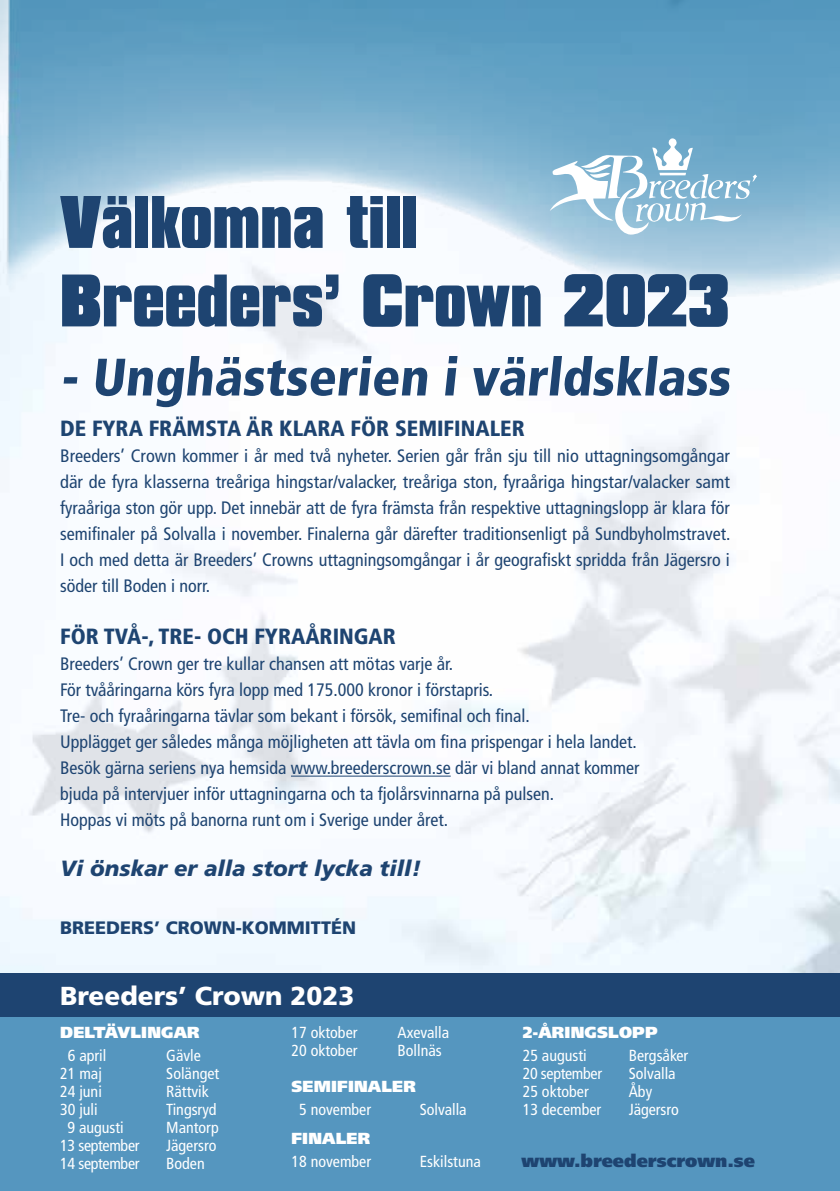
<style>
.page{position:relative;width:840px;height:1191px;background:#fff}
.page>*{position:absolute;margin:0;border:0;box-sizing:border-box;transform-origin:0 0}
.t1{font:900 63.8px/78.4px "Compacta BT";letter-spacing:.005em;color:#1e4471;scale:.83 1}
.t2{font:900 condensed 52.6px "Frutiger LT Std";color:#1e4471}
.t3{font:900 26px "Frutiger LT Std";color:#fff}
.t4{font:900 condensed 22px "Frutiger LT Std";color:#1e4471}
.t5{font:italic 900 22px "Frutiger LT Std";color:#1e4471}
.t6{font:condensed 18px/26px "Frutiger LT Std";color:#1e4471;text-align:justify}
.t7{font:900 18px "Frutiger LT Std";color:#1e4471}
.t8{font:900 17.8px "Frutiger LT Std";color:#1e4471}
.t9{font:condensed 16px "Frutiger LT Std";color:#fff}
.t10{font:900 16px "Frutiger LT Std";letter-spacing:.01em;color:#fff}
.t11{font:condensed 16px "Frutiger LT Std";letter-spacing:-.02em;color:#fff}
</style>
<div class="page">
<img style="left:0;top:365px;width:839px;height:608px">
<img style="left:0;top:0;width:839px;height:365px">
<svg style="left:549px;top:138px;width:207px;height:97px"></svg>
<div style="left:0;top:973px;width:839px;height:174px;background:#1e4471"></div>
<div style="left:0;top:1017px;width:839px;height:174px;background:#5596bf"></div>
<hr style="left:291px;top:775px;width:159px;height:1px;background:#1e4471">
<h1 class="t1" style="left:60px;top:184px;width:807px">Välkomna till<br>Breeders’ Crown 2023</h1>
<h2 class="t2" style="left:60px;top:345px;width:677px">- Unghästserien i världsklass</h2>
<p class="t4" style="left:60px;top:415px;width:466px">DE FYRA FRÄMSTA ÄR KLARA FÖR SEMIFINALER</p>
<p class="t6" style="left:60px;top:443px;width:671px">Breeders’ Crown kommer i år med två nyheter. Serien går från sju till nio uttagningsomgångar där de fyra klasserna treåriga hingstar/valacker, treåriga ston, fyraåriga hingstar/valacker samt fyraåriga ston gör upp. Det innebär att de fyra främsta från respektive uttagningslopp är klara för semifinaler på Solvalla i november. Finalerna går därefter traditionsenligt på Sundbyholmstravet.<br>I och med detta är Breeders’ Crowns uttagningsomgångar i år geografiskt spridda från Jägersro i söder till Boden i norr.</p>
<p class="t4" style="left:60px;top:623px;width:337px">FÖR TVÅ-, TRE- OCH FYRAÅRINGAR</p>
<p class="t6" style="left:60px;top:651px;width:580px;text-align:left">Breeders’ Crown ger tre kullar chansen att mötas varje år.<br>För tvååringarna körs fyra lopp med 175.000 kronor i förstapris.<br>Tre- och fyraåringarna tävlar som bekant i försök, semifinal och final.<br>Upplägget ger således många möjligheten att tävla om fina prispengar i hela landet.<br>Besök gärna seriens nya hemsida www.breederscrown.se där vi bland annat kommer bjuda på intervjuer inför uttagningarna och ta fjolårsvinnarna på pulsen.<br>Hoppas vi möts på banorna runt om i Sverige under året.</p>
<p class="t5" style="left:60px;top:855px;width:362px">Vi önskar er alla stort lycka till!</p>
<p class="t7" style="left:60px;top:917px;width:297px">BREEDERS’ CROWN-KOMMITTÉN</p>
<h3 class="t3" style="left:60px;top:980px;width:295px">Breeders’ Crown 2023</h3>
<p class="t10" style="left:60px;top:1022px;width:141px">DELTÄVLINGAR</p>
<p class="t9" style="left:68px;top:1046px;width:40px">6 april</p>
<p class="t9" style="left:166px;top:1046px;width:36px">Gävle</p>
<p class="t9" style="left:60px;top:1064px;width:43px">21 maj</p>
<p class="t9" style="left:166px;top:1064px;width:55px">Solänget</p>
<p class="t9" style="left:60px;top:1082px;width:43px">24 juni</p>
<p class="t9" style="left:166px;top:1082px;width:44px">Rättvik</p>
<p class="t9" style="left:60px;top:1100px;width:39px">30 juli</p>
<p class="t9" style="left:166px;top:1100px;width:52px">Tingsryd</p>
<p class="t9" style="left:67px;top:1118px;width:58px">9 augusti</p>
<p class="t9" style="left:166px;top:1118px;width:54px">Mantorp</p>
<p class="t11" style="left:60px;top:1136px;width:81px">13 september</p>
<p class="t9" style="left:166px;top:1136px;width:52px">Jägersro</p>
<p class="t11" style="left:60px;top:1154px;width:81px">14 september</p>
<p class="t9" style="left:166px;top:1154px;width:40px">Boden</p>
<p class="t9" style="left:291px;top:1023px;width:67px">17 oktober</p>
<p class="t9" style="left:397px;top:1023px;width:53px">Axevalla</p>
<p class="t9" style="left:291px;top:1041px;width:67px">20 oktober</p>
<p class="t9" style="left:397px;top:1041px;width:46px">Bollnäs</p>
<p class="t10" style="left:291px;top:1076px;width:126px">SEMIFINALER</p>
<p class="t9" style="left:299px;top:1100px;width:73px">5 november</p>
<p class="t9" style="left:419px;top:1100px;width:48px">Solvalla</p>
<p class="t10" style="left:291px;top:1128px;width:80px">FINALER</p>
<p class="t9" style="left:291px;top:1152px;width:81px">18 november</p>
<p class="t9" style="left:419px;top:1152px;width:63px">Eskilstuna</p>
<p class="t10" style="left:522px;top:1022px;width:137px">2-ÅRINGSLOPP</p>
<p class="t9" style="left:522px;top:1046px;width:65px">25 augusti</p>
<p class="t9" style="left:628px;top:1046px;width:61px">Bergsåker</p>
<p class="t11" style="left:522px;top:1064px;width:81px">20 september</p>
<p class="t9" style="left:628px;top:1064px;width:48px">Solvalla</p>
<p class="t9" style="left:522px;top:1082px;width:67px">25 oktober</p>
<p class="t9" style="left:628px;top:1082px;width:25px">Åby</p>
<p class="t9" style="left:522px;top:1100px;width:80px">13 december</p>
<p class="t9" style="left:628px;top:1100px;width:52px">Jägersro</p>
<p class="t8" style="left:521px;top:1150px;width:235px">www.breederscrown.se</p>
</div>
